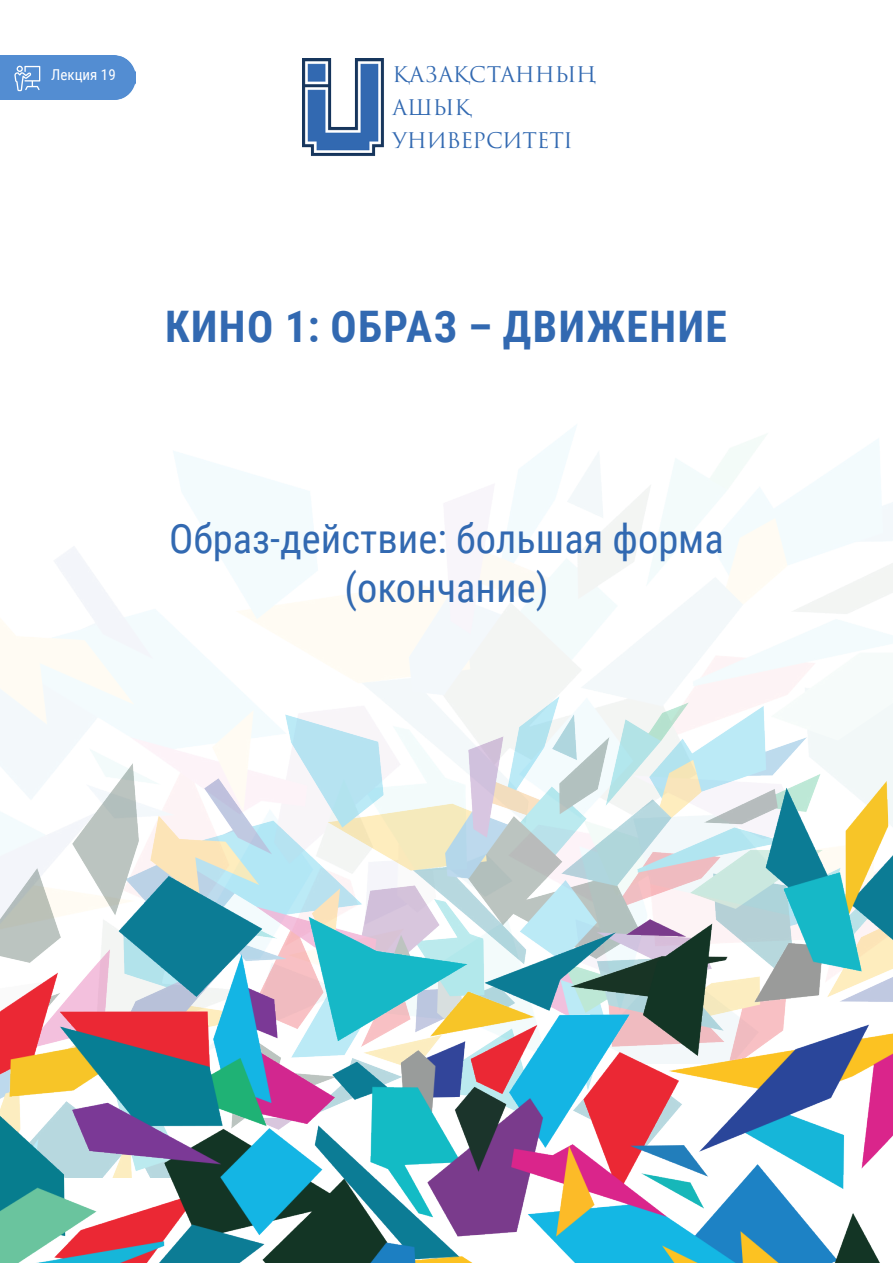
<style>
.page{position:relative;width:893px;height:1263px;background:#fff}
.page>*{position:absolute;margin:0;border:0;box-sizing:border-box;transform-origin:0 0}
.t1{font:700 43.5px "Roboto Condensed";letter-spacing:.035em;color:#3269b1}
.t2{font:40.5px/48.6px "Roboto Condensed";color:#3269b1;text-align:center}
.t3{font:21px "Trajan Pro 3";letter-spacing:-.01em;color:#3269b1}
.t4{font:15px "Roboto Condensed";color:#fff}
</style>
<div class="page">
<img style="left:0;top:425px;width:893px;height:638px">
<img style="left:302px;top:58px;width:82px;height:98px">
<img style="left:0;top:696px;width:892px;height:33px">
<img style="left:0;top:729px;width:892px;height:534px">
<div style="left:0;top:55px;width:136px;height:45px;background:#538dd2"></div>
<svg style="left:14px;top:66px;width:26px;height:25px"></svg>
<p class="t4" style="left:51px;top:64px;width:66px">Лекция 19</p>
<p class="t3" style="left:393px;top:60px;width:205px">ҚАЗАҚСТАННЫҢ</p>
<p class="t3" style="left:393px;top:93px;width:80px">АШЫҚ</p>
<p class="t3" style="left:393px;top:126px;width:182px">УНИВЕРСИТЕТІ</p>
<p class="t1" style="left:165px;top:296px;width:563px">КИНО 1: ОБРАЗ – ДВИЖЕНИЕ</p>
<p class="t2" style="left:169px;top:513px;width:556px">Образ-действие: большая форма (окончание)</p>
</div>
